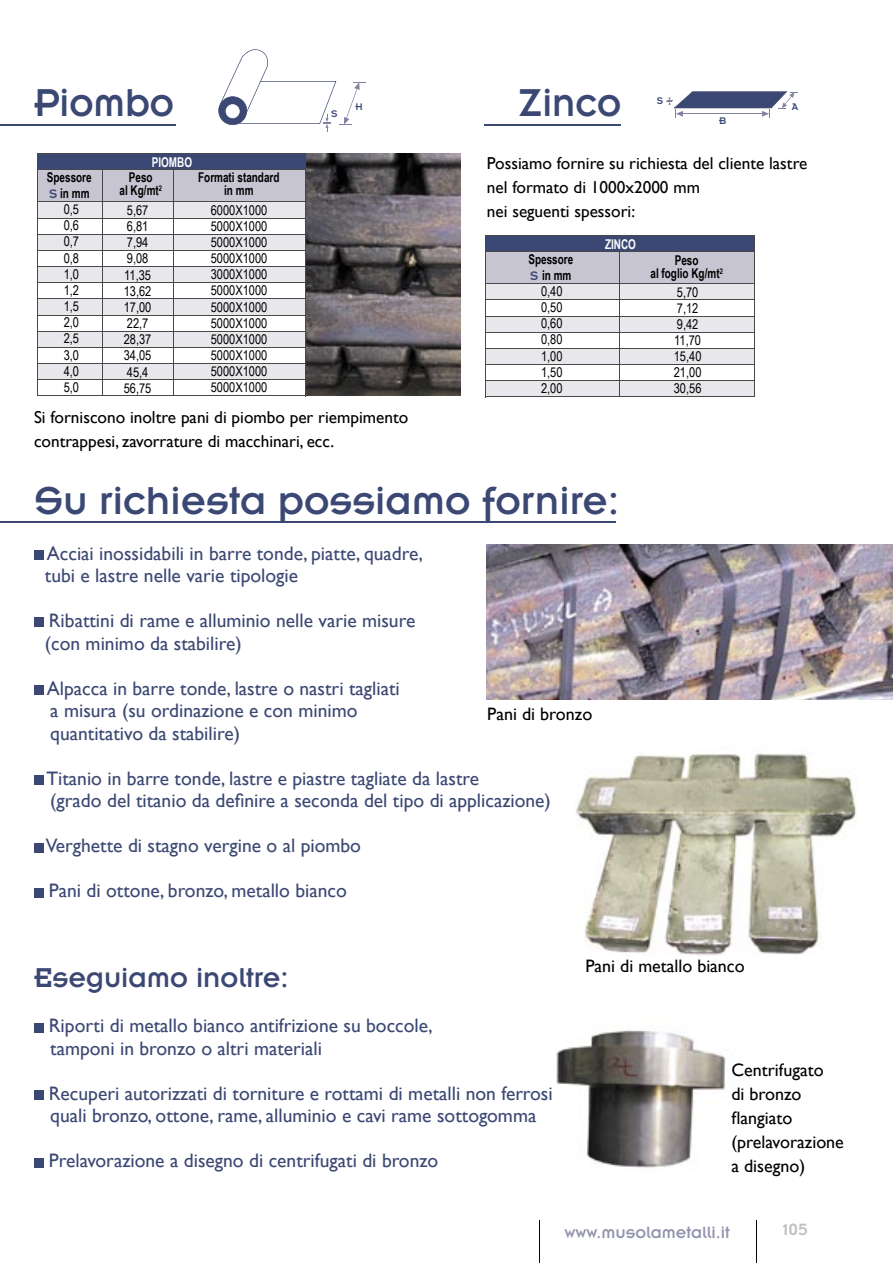
<style>
.page{position:relative;width:893px;height:1263px;background:#fff}
.page>*{position:absolute;margin:0;border:0;box-sizing:border-box;transform-origin:0 0}
.t1{font:42.75px "Insignia A";color:#3b4873}
.t2{font:42.75px "Insignia";color:#3b4873;scale:.95 1}
.t3{font:30px "Insignia A";color:#3b4873}
.t4{font:19.5px/22.5px "Gill Sans";color:#3b4873}
.t5{font:18px/24px "Gill Sans";color:#000}
.t6{font:18px "Insignia A";color:#9294ad}
.t7{font:18px "Insignia A";color:#c1c1c1}
.t8{font:17.25px/24px "Gill Sans";color:#000}
.t9{font:13.5px/16.2px "Arial Narrow";color:#000;text-align:justify}
.t10{font:700 13.5px/13.5px "Arial Narrow";color:#000;text-align:center;scale:.9 1}
.t11{font:700 13.5px "Arial Narrow";color:#fff;scale:.9 1}
.t12{font:10.65px "Insignia";color:#3b4873}
.s1{font-family:"Insignia";font-weight:400;color:#3b4873}
</style>
<div class="page">
<div style="left:37px;top:234px;width:269px;height:16px;background:#e8e7eb"></div>
<div style="left:37px;top:267px;width:269px;height:15px;background:#e8e7eb"></div>
<div style="left:37px;top:299px;width:269px;height:16px;background:#e8e7eb"></div>
<div style="left:37px;top:331px;width:269px;height:16px;background:#e8e7eb"></div>
<div style="left:37px;top:363px;width:269px;height:16px;background:#e8e7eb"></div>
<div style="left:37px;top:202px;width:269px;height:16px;background:#e8e7eb"></div>
<div style="left:37px;top:153px;width:269px;height:17px;background:#3b4873"></div>
<div style="left:37px;top:170px;width:269px;height:32px;background:#c8c5d3"></div>
<hr style="left:37px;top:153px;width:134px;height:1px;background:#474848">
<hr style="left:37px;top:169px;width:134px;height:1px;background:#474848">
<hr style="left:37px;top:202px;width:134px;height:1px;background:#474848">
<hr style="left:37px;top:218px;width:134px;height:1px;background:#474848">
<hr style="left:37px;top:234px;width:134px;height:1px;background:#474848">
<hr style="left:37px;top:250px;width:134px;height:1px;background:#474848">
<hr style="left:37px;top:266px;width:134px;height:1px;background:#474848">
<hr style="left:37px;top:282px;width:134px;height:1px;background:#474848">
<hr style="left:37px;top:298px;width:134px;height:1px;background:#474848">
<hr style="left:37px;top:315px;width:134px;height:1px;background:#474848">
<hr style="left:37px;top:331px;width:134px;height:1px;background:#474848">
<hr style="left:37px;top:347px;width:134px;height:1px;background:#474848">
<hr style="left:37px;top:363px;width:134px;height:1px;background:#474848">
<hr style="left:37px;top:379px;width:134px;height:1px;background:#474848">
<hr style="left:37px;top:395px;width:134px;height:1px;background:#474848">
<hr style="left:37px;top:154px;width:1px;height:242px;background:#474848">
<hr style="left:102px;top:169px;width:1px;height:227px;background:#474848">
<hr style="left:171px;top:153px;width:135px;height:1px;background:#474848">
<hr style="left:171px;top:169px;width:135px;height:1px;background:#474848">
<hr style="left:171px;top:202px;width:135px;height:1px;background:#474848">
<hr style="left:171px;top:218px;width:135px;height:1px;background:#474848">
<hr style="left:171px;top:234px;width:135px;height:1px;background:#474848">
<hr style="left:171px;top:250px;width:135px;height:1px;background:#474848">
<hr style="left:171px;top:266px;width:135px;height:1px;background:#474848">
<hr style="left:171px;top:282px;width:135px;height:1px;background:#474848">
<hr style="left:171px;top:298px;width:135px;height:1px;background:#474848">
<hr style="left:171px;top:315px;width:135px;height:1px;background:#474848">
<hr style="left:171px;top:331px;width:135px;height:1px;background:#474848">
<hr style="left:171px;top:347px;width:135px;height:1px;background:#474848">
<hr style="left:171px;top:363px;width:135px;height:1px;background:#474848">
<hr style="left:171px;top:379px;width:135px;height:1px;background:#474848">
<hr style="left:171px;top:395px;width:135px;height:1px;background:#474848">
<hr style="left:305px;top:153px;width:1px;height:243px;background:#474848">
<hr style="left:173px;top:169px;width:1px;height:227px;background:#474848">
<img style="left:575px;top:753px;width:281px;height:202px">
<svg style="left:218px;top:49px;width:148px;height:83px"></svg>
<svg style="left:666px;top:91px;width:132px;height:27px"></svg>
<img style="left:487px;top:544px;width:406px;height:155px">
<img style="left:556px;top:1030px;width:170px;height:138px">
<hr style="left:539px;top:1220px;width:1px;height:43px;background:#000">
<hr style="left:757px;top:1220px;width:1px;height:43px;background:#000">
<hr style="left:0;top:124px;width:175px;height:2px;background:#3b4873">
<img style="left:306px;top:153px;width:155px;height:243px">
<hr style="left:484px;top:124px;width:136px;height:2px;background:#3b4873">
<div style="left:486px;top:316px;width:268px;height:16px;background:#e8e7eb"></div>
<div style="left:486px;top:348px;width:268px;height:16px;background:#e8e7eb"></div>
<div style="left:486px;top:381px;width:268px;height:15px;background:#e8e7eb"></div>
<div style="left:486px;top:284px;width:268px;height:15px;background:#e8e7eb"></div>
<div style="left:486px;top:235px;width:268px;height:17px;background:#3b4873"></div>
<div style="left:486px;top:251px;width:268px;height:33px;background:#c8c5d3"></div>
<hr style="left:485px;top:235px;width:135px;height:1px;background:#474848">
<hr style="left:485px;top:251px;width:135px;height:1px;background:#474848">
<hr style="left:485px;top:283px;width:135px;height:1px;background:#474848">
<hr style="left:485px;top:300px;width:135px;height:1px;background:#474848">
<hr style="left:485px;top:316px;width:135px;height:1px;background:#474848">
<hr style="left:485px;top:332px;width:135px;height:1px;background:#474848">
<hr style="left:485px;top:348px;width:135px;height:1px;background:#474848">
<hr style="left:485px;top:364px;width:135px;height:1px;background:#474848">
<hr style="left:485px;top:380px;width:135px;height:1px;background:#474848">
<hr style="left:485px;top:396px;width:135px;height:1px;background:#474848">
<hr style="left:485px;top:236px;width:1px;height:161px;background:#474848">
<hr style="left:620px;top:235px;width:134px;height:1px;background:#474848">
<hr style="left:620px;top:251px;width:134px;height:1px;background:#474848">
<hr style="left:620px;top:283px;width:134px;height:1px;background:#474848">
<hr style="left:620px;top:300px;width:134px;height:1px;background:#474848">
<hr style="left:620px;top:316px;width:134px;height:1px;background:#474848">
<hr style="left:620px;top:332px;width:134px;height:1px;background:#474848">
<hr style="left:620px;top:348px;width:134px;height:1px;background:#474848">
<hr style="left:620px;top:364px;width:134px;height:1px;background:#474848">
<hr style="left:620px;top:380px;width:134px;height:1px;background:#474848">
<hr style="left:620px;top:396px;width:134px;height:1px;background:#474848">
<hr style="left:754px;top:235px;width:1px;height:162px;background:#474848">
<hr style="left:619px;top:251px;width:1px;height:146px;background:#474848">
<hr style="left:0;top:521px;width:615px;height:2px;background:#3b4873">
<div style="left:34px;top:550px;width:9px;height:10px;background:#3b4873"></div>
<div style="left:34px;top:618px;width:9px;height:9px;background:#3b4873"></div>
<div style="left:34px;top:685px;width:9px;height:10px;background:#3b4873"></div>
<div style="left:34px;top:775px;width:9px;height:10px;background:#3b4873"></div>
<div style="left:34px;top:843px;width:9px;height:9px;background:#3b4873"></div>
<div style="left:34px;top:888px;width:9px;height:9px;background:#3b4873"></div>
<div style="left:34px;top:1023px;width:9px;height:9px;background:#3b4873"></div>
<div style="left:34px;top:1090px;width:9px;height:10px;background:#3b4873"></div>
<div style="left:34px;top:1158px;width:9px;height:9px;background:#3b4873"></div>
<h1 class="t2" style="left:34px;top:81px;width:149px">Piombo</h1>
<h1 class="t2" style="left:518px;top:81px;width:110px">Zinco</h1>
<p class="t12" style="left:657px;top:95px;width:8px">S</p>
<p class="t12" style="left:356px;top:101px;width:9px">H</p>
<p class="t12" style="left:792px;top:101px;width:8px">A</p>
<p class="t12" style="left:719px;top:115px;width:9px">B</p>
<p class="t12" style="left:331px;top:108px;width:8px">S</p>
<p class="t11" style="left:152px;top:154px;width:46px">PIOMBO</p>
<p class="t10" style="left:47px;top:169px;width:51px;line-height:16.2px;text-align:left">Spessore<br><span class="s1">S</span> in mm</p>
<p class="t10" style="left:120px;top:170px;width:49px">Peso<br>al Kg/mt<sup>2</sup></p>
<p class="t10" style="left:198px;top:170px;width:92px">Formati standard in mm</p>
<p class="t9" style="left:64px;top:201px;width:17px">0,5<br>0,6<br>0,7<br>0,8<br>1,0<br>1,2<br>1,5<br>2,0<br>2,5<br>3,0<br>4,0<br>5,0</p>
<p class="t8" style="left:34px;top:405px;width:376px">Si forniscono inoltre pani di piombo per riempimento contrappesi, zavorrature di macchinari, ecc.</p>
<p class="t9" style="left:124px;top:202px;width:29px;text-align:left">5,67<br>6,81<br>7,94<br>9,08<br>11,35<br>13,62<br>17,00<br>22,7<br>28,37<br>34,05<br>45,4<br>56,75</p>
<p class="t9" style="left:211px;top:202px;width:58px">6000X1000<br>5000X1000<br>5000X1000<br>5000X1000<br>3000X1000<br>5000X1000<br>5000X1000<br>5000X1000<br>5000X1000<br>5000X1000<br>5000X1000<br>5000X1000</p>
<p class="t8" style="left:487px;top:151px;width:322px">Possiamo fornire su richiesta del cliente lastre nel formato di 1000x2000 mm<br>nei seguenti spessori:</p>
<p class="t11" style="left:605px;top:236px;width:36px">ZINCO</p>
<p class="t10" style="left:528px;top:251px;width:51px;line-height:16.2px;text-align:left">Spessore<br><span class="s1">S</span> in mm</p>
<p class="t10" style="left:650px;top:253px;width:82px">Peso<br>al foglio Kg/mt<sup>2</sup></p>
<p class="t9" style="left:541px;top:283px;width:23px">0,40<br>0,50<br>0,60<br>0,80<br>1,00<br>1,50<br>2,00</p>
<p class="t9" style="left:674px;top:284px;width:29px;text-align:left">5,70<br>7,12<br>9,42<br>11,70<br>15,40<br>21,00<br>30,56</p>
<h1 class="t1" style="left:34px;top:479px;width:587px">Su richiesta possiamo fornire:</h1>
<p class="t4" style="left:45px;top:542px;width:380px">Acciai inossidabili in barre tonde, piatte, quadre, tubi e lastre nelle varie tipologie</p>
<p class="t4" style="left:45px;top:609px;width:372px">Ribattini di rame e alluminio nelle varie misure (con minimo da stabilire)</p>
<p class="t4" style="left:47px;top:677px;width:354px">Alpacca in barre tonde, lastre o nastri tagliati a misura (su ordinazione e con minimo quantitativo da stabilire)</p>
<p class="t4" style="left:46px;top:767px;width:506px">Titanio in barre tonde, lastre e piastre tagliate da lastre<br>(grado del titanio da definire a seconda del tipo di applicazione)</p>
<p class="t4" style="left:46px;top:834px;width:317px">Verghette di stagno vergine o al piombo</p>
<p class="t4" style="left:49px;top:879px;width:299px">Pani di ottone, bronzo, metallo bianco</p>
<p class="t5" style="left:487px;top:702px;width:106px">Pani di bronzo</p>
<h2 class="t3" style="left:34px;top:962px;width:256px">Eseguiamo inoltre:</h2>
<p class="t4" style="left:49px;top:1014px;width:385px">Riporti di metallo bianco antifrizione su boccole, tamponi in bronzo o altri materiali</p>
<p class="t4" style="left:49px;top:1082px;width:505px">Recuperi autorizzati di torniture e rottami di metalli non ferrosi quali bronzo, ottone, rame, alluminio e cavi rame sottogomma</p>
<p class="t4" style="left:49px;top:1149px;width:391px">Prelavorazione a disegno di centrifugati di bronzo</p>
<p class="t5" style="left:585px;top:953px;width:161px">Pani di metallo bianco</p>
<p class="t5" style="left:731px;top:1057px;width:114px">Centrifugato<br>di bronzo flangiato (prelavorazione a disegno)</p>
<p class="t6" style="left:565px;top:1223px;width:167px">www.musolametalli.it</p>
<p class="t7" style="left:783px;top:1220px;width:26px">105</p>
</div>
